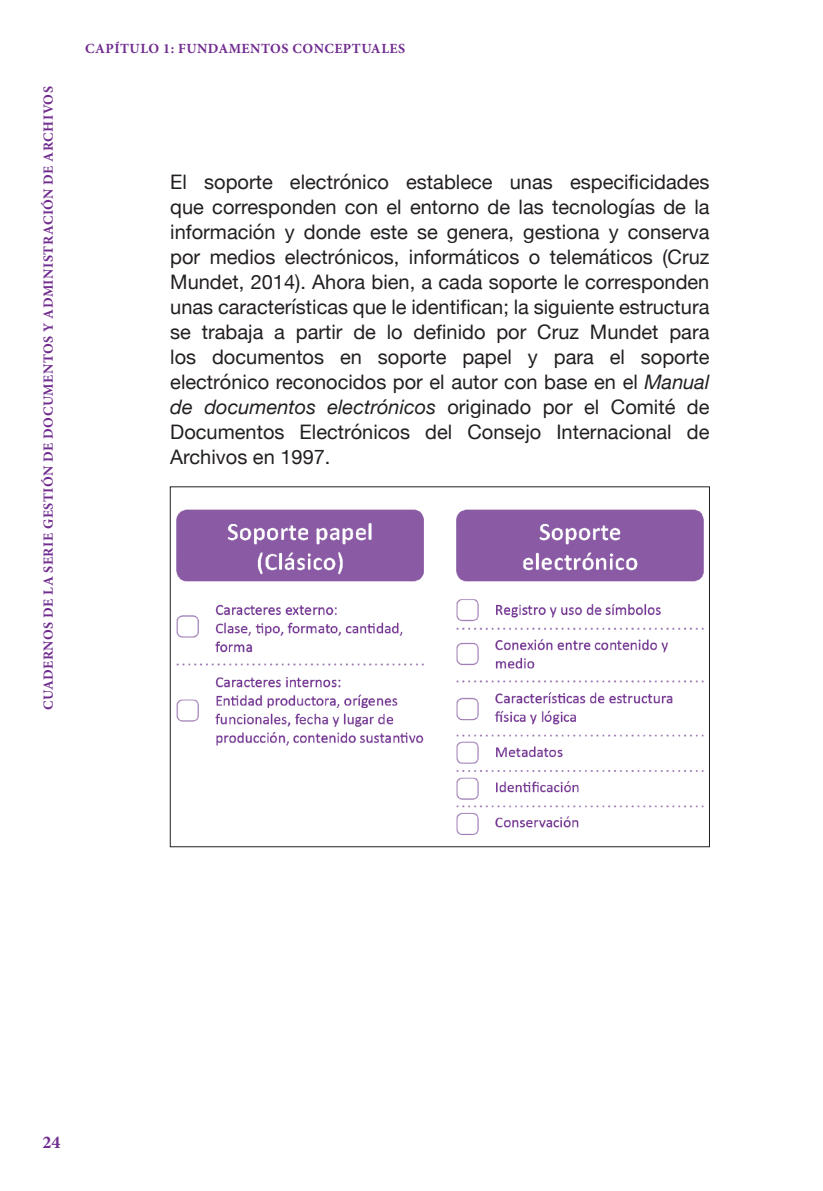
<style>
.page{position:relative;width:823px;height:1191px;background:#fff}
.page>*{position:absolute;margin:0;border:0;box-sizing:border-box;transform-origin:0 0}
.t1{font:20px/25px "Helvetica Neue";color:#231f20;text-align:justify}
.t2{font:700 18px "Minion Pro";color:#702b8f}
.t3{font:700 14px "Minion Pro";letter-spacing:.035em;color:#702b8f}
.s1{font-style:italic}
</style>
<div class="page">
<img style="left:176px;top:509px;width:528px;height:326px">
<p class="t3" style="left:38px;top:710px;width:625px;rotate:-90deg">CUADERNOS DE LA SERIE GESTIÓN DE DOCUMENTOS Y ADMINISTRACIÓN DE ARCHIVOS</p>
<p class="t3" style="left:85px;top:39px;width:321px">CAPÍTULO 1: FUNDAMENTOS CONCEPTUALES</p>
<p class="t1" style="left:170px;top:171px;width:540px">El soporte electrónico establece unas especificidades que corresponden con el entorno de las tecnologías de la información y donde este se genera, gestiona y conserva por medios electrónicos, informáticos o telemáticos (Cruz Mundet, 2014). Ahora bien, a cada soporte le corresponden unas características que le identifican; la siguiente estructura se trabaja a partir de lo definido por Cruz Mundet para los documentos en soporte papel y para el soporte electrónico reconocidos por el autor con base en el <span class="s1">Manual de documentos electrónicos</span> originado por el Comité de Documentos Electrónicos del Consejo Internacional de Archivos en 1997.</p>
<p class="t2" style="left:43px;top:1129px;width:19px">24</p>
</div>
